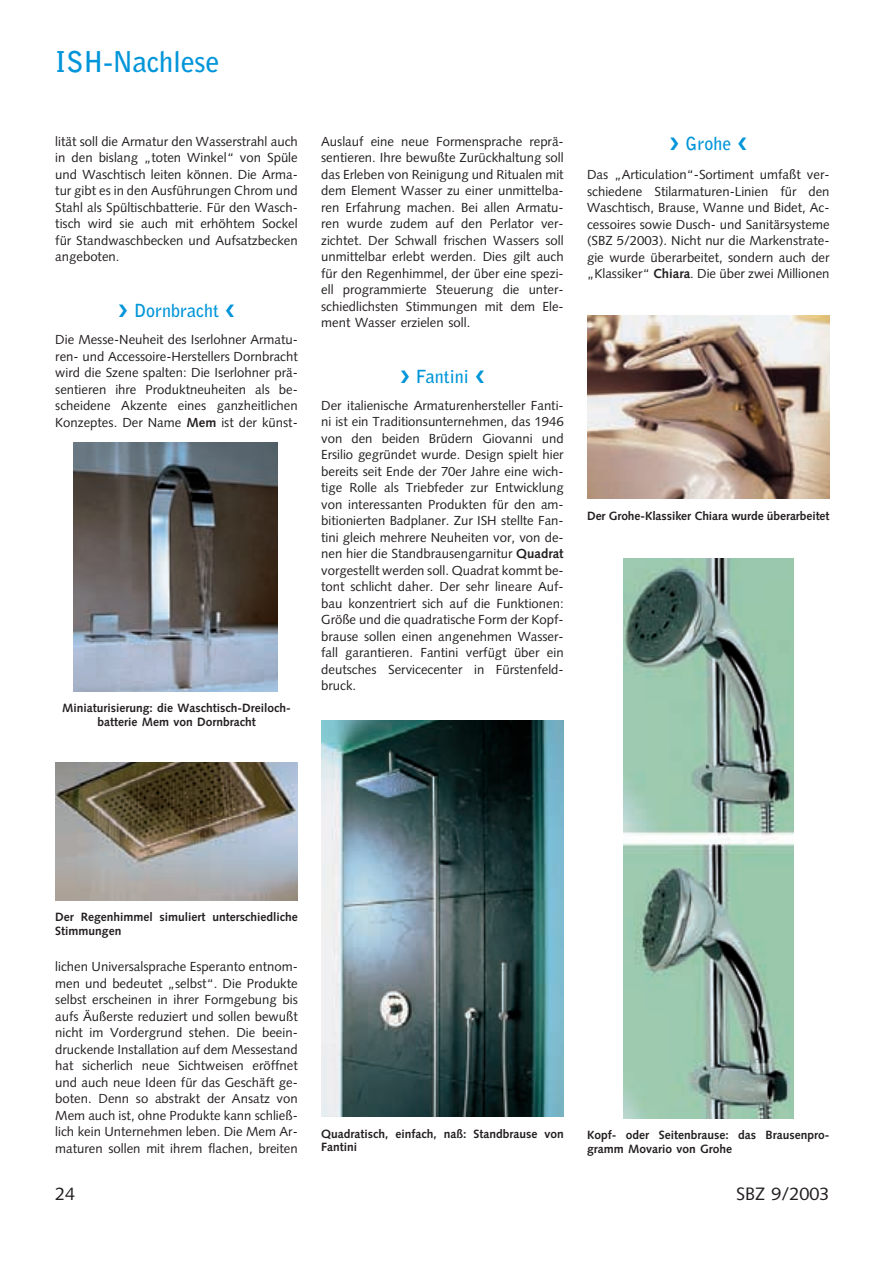
<style>
.page{position:relative;width:893px;height:1263px;background:#fff}
.page>*{position:absolute;margin:0;border:0;box-sizing:border-box;transform-origin:0 0}
.t1{font:700 28.5px "Bell Gothic";letter-spacing:-.01em;color:#0095d9}
.t2{font:700 18px "Bell Gothic";color:#0095d9}
.t3{font:18px "Syntax";color:#231f20}
.t4{font:13.2px/16.5px "Syntax";color:#231f20;text-align:justify}
.t5{font:700 12px/13.5px "Syntax";color:#231f20}
.s1{font-weight:700}
</style>
<div class="page">
<img style="left:73px;top:443px;width:204px;height:248px">
<img style="left:55px;top:762px;width:243px;height:138px">
<img style="left:321px;top:721px;width:242px;height:396px">
<img style="left:587px;top:315px;width:242px;height:184px">
<img style="left:623px;top:559px;width:170px;height:559px">
<h1 class="t1" style="left:55px;top:51px;width:166px">ISH-Nachlese</h1>
<p class="t4" style="left:55px;top:134px;width:244px">lität soll die Armatur den Wasserstrahl auch in den bislang „toten Winkel“ von Spüle und Waschtisch leiten können. Die Arma&shy;tur gibt es in den Ausführungen Chrom und Stahl als Spültischbatterie. Für den Wasch&shy;tisch wird sie auch mit erhöhtem Sockel für Standwaschbecken und Aufsatzbecken angeboten.</p>
<h2 class="t2" style="left:134px;top:303px;width:86px">Dornbracht</h2>
<p class="t4" style="left:55px;top:332px;width:244px">Die Messe-Neuheit des Iserlohner Armatu&shy;ren- und Accessoire-Herstellers Dornbracht wird die Szene spalten: Die Iserlohner prä&shy;sentieren ihre Produktneuheiten als be&shy;scheidene Akzente eines ganzheitlichen Konzeptes. Der Name <span class="s1">Mem</span> ist der künst-</p>
<p class="t5" style="left:62px;top:702px;width:230px;text-align:center">Miniaturisierung: die Waschtisch-Dreiloch&shy;batterie Mem von Dornbracht</p>
<p class="t4" style="left:321px;top:134px;width:244px">Auslauf eine neue Formensprache reprä&shy;sentieren. Ihre bewußte Zurückhaltung soll das Erleben von Reinigung und Ritualen mit dem Element Wasser zu einer unmittelba&shy;ren Erfahrung machen. Bei allen Armatu&shy;ren wurde zudem auf den Perlator ver&shy;zichtet. Der Schwall frischen Wassers soll unmittelbar erlebt werden. Dies gilt auch für den Regenhimmel, der über eine spezi&shy;ell programmierte Steuerung die unter&shy;schiedlichsten Stimmungen mit dem Ele&shy;ment Wasser erzielen soll.</p>
<h2 class="t2" style="left:416px;top:369px;width:54px">Fantini</h2>
<p class="t4" style="left:321px;top:398px;width:244px">Der italienische Armaturenhersteller Fanti&shy;ni ist ein Traditionsunternehmen, das 1946 von den beiden Brüdern Giovanni und Ersilio gegründet wurde. Design spielt hier bereits seit Ende der 70er Jahre eine wich&shy;tige Rolle als Triebfeder zur Entwicklung von interessanten Produkten für den am&shy;bitionierten Badplaner. Zur ISH stellte Fan&shy;tini gleich mehrere Neuheiten vor, von de&shy;nen hier die Standbrausengarnitur <span class="s1">Quadrat </span>vorgestellt werden soll. Quadrat kommt be&shy;tont schlicht daher. Der sehr lineare Auf&shy;bau konzentriert sich auf die Funktionen:<br>Größe und die quadratische Form der Kopf&shy;brause sollen einen angenehmen Wasser&shy;fall garantieren. Fantini verfügt über ein deutsches Servicecenter in Fürstenfeld&shy;bruck.</p>
<h2 class="t2" style="left:685px;top:136px;width:48px">Grohe</h2>
<p class="t4" style="left:587px;top:168px;width:244px">Das „Articulation“-Sortiment umfaßt ver&shy;schiedene Stilarmaturen-Linien für den Waschtisch, Brause, Wanne und Bidet, Ac&shy;cessoires sowie Dusch- und Sanitärsysteme (SBZ 5/2003). Nicht nur die Markenstrate&shy;gie wurde überarbeitet, sondern auch der „Klassiker“ <span class="s1">Chiara</span>. Die über zwei Millionen</p>
<p class="t5" style="left:587px;top:510px;width:244px">Der Grohe-Klassiker Chiara wurde überarbeitet</p>
<p class="t5" style="left:55px;top:912px;width:244px">Der Regenhimmel simuliert unterschiedliche<br>Stimmungen</p>
<p class="t4" style="left:55px;top:959px;width:244px">lichen Universalsprache Esperanto entnom&shy;men und bedeutet „selbst“. Die Produkte selbst erscheinen in ihrer Formgebung bis aufs Äußerste reduziert und sollen bewußt nicht im Vordergrund stehen. Die beein&shy;druckende Installation auf dem Messestand hat sicherlich neue Sichtweisen eröffnet und auch neue Ideen für das Geschäft ge&shy;boten. Denn so abstrakt der Ansatz von Mem auch ist, ohne Produkte kann schließ&shy;lich kein Unternehmen leben. Die Mem Ar&shy;maturen sollen mit ihrem flachen, breiten</p>
<p class="t5" style="left:321px;top:1128px;width:244px">Quadratisch, einfach, naß: Standbrause von<br>Fantini</p>
<p class="t5" style="left:587px;top:1129px;width:244px">Kopf- oder Seitenbrause: das Brausenpro&shy;gramm Movario von Grohe</p>
<h2 class="t3" style="left:55px;top:1186px;width:22px">24</h2>
<h2 class="t3" style="left:736px;top:1186px;width:95px">SBZ 9/2003</h2>
</div>
